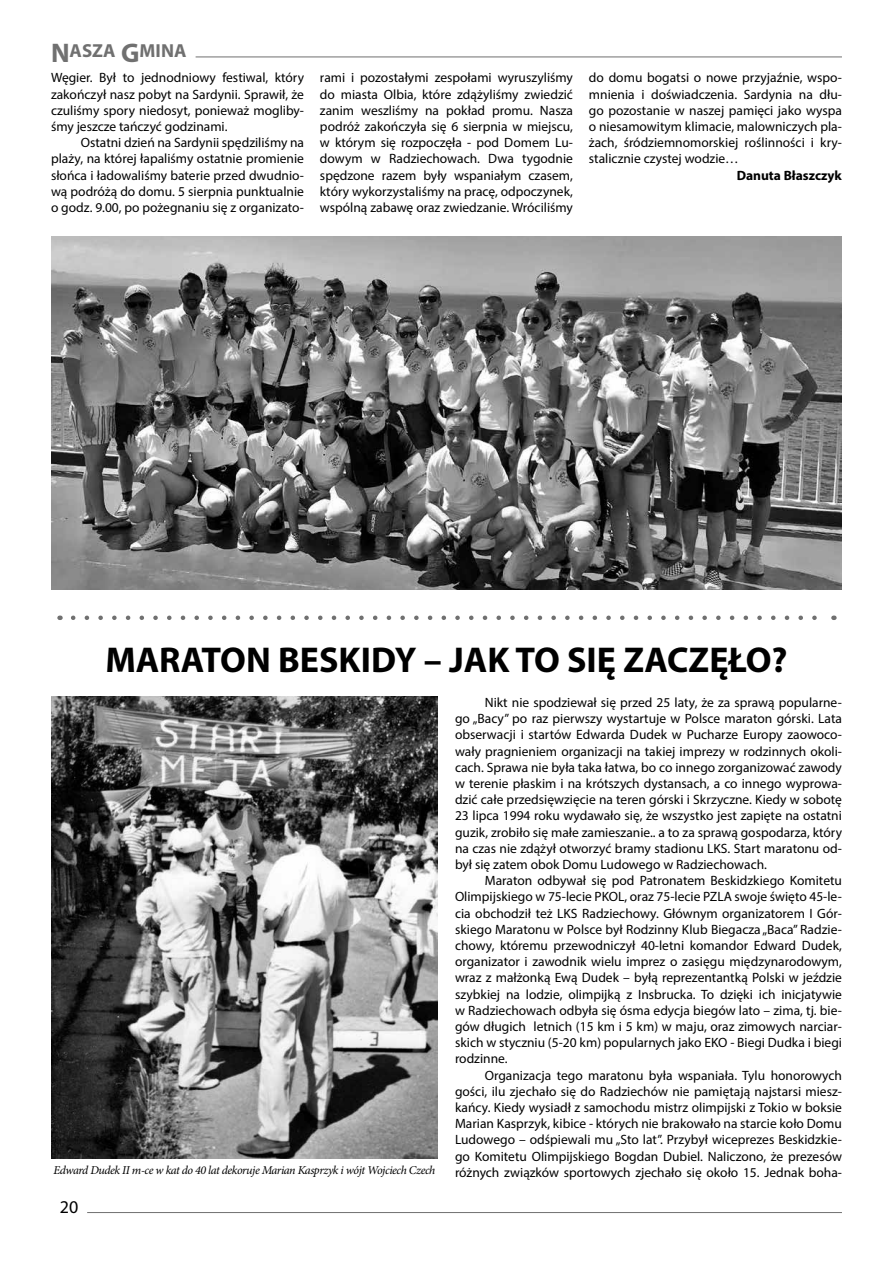
<style>
.page{position:relative;width:893px;height:1263px;background:#fff}
.page>*{position:absolute;margin:0;border:0;box-sizing:border-box;transform-origin:0 0}
.t1{font:700 36px "Myriad Pro";color:#000}
.t2{font:700 18.9px "Myriad Pro";color:#707070}
.t3{font:18px "Myriad Pro";color:#000}
.t4{font:13.5px/16.2px "Myriad Pro";color:#000;text-align:justify}
.t5{font:700 13.5px "Myriad Pro";color:#000}
.t6{font:italic 12px "Minion Pro";letter-spacing:-.035em;color:#000}
.s1{font-size:27px}
</style>
<div class="page">
<hr style="left:196px;top:57px;width:646px;height:1px;background:#707070">
<hr style="left:87px;top:1212px;width:755px;height:1px;background:#707070">
<img style="left:51px;top:697px;width:387px;height:462px">
<img style="left:51px;top:236px;width:791px;height:353px">
<svg style="left:73px;top:615px;width:744px;height:5px"></svg>
<h2 class="t2" style="left:51px;top:39px;width:137px"><span class="s1">N</span>ASZA <span class="s1">G</span>MINA</h2>
<p class="t4" style="left:51px;top:70px;width:255px">Węgier. Był to jednodniowy festiwal, który zakończył nasz pobyt na Sardynii. Sprawił, że czuliśmy spory niedosyt, ponieważ mogliby&shy;śmy jeszcze tańczyć godzinami.</p>
<p class="t4" style="left:51px;top:134px;width:255px;text-indent:30px">Ostatni dzień na Sardynii spędziliśmy na plaży, na której łapaliśmy ostatnie promienie słońca i ładowaliśmy baterie przed dwudnio&shy;wą podróżą do domu. 5 sierpnia punktualnie o godz. 9.00, po pożegnaniu się z organizato-</p>
<p class="t4" style="left:320px;top:70px;width:255px">rami i pozostałymi zespołami wyruszyliśmy do miasta Olbia, które zdążyliśmy zwiedzić zanim weszliśmy na pokład promu. Nasza podróż zakończyła się 6 sierpnia w miejscu, w którym się rozpoczęła - pod Domem Lu&shy;dowym w Radziechowach. Dwa tygodnie spędzone razem były wspaniałym czasem, który wykorzystaliśmy na pracę, odpoczynek, wspólną zabawę oraz zwiedzanie. Wróciliśmy</p>
<p class="t4" style="left:589px;top:70px;width:254px">do domu bogatsi o nowe przyjaźnie, wspo&shy;mnienia i doświadczenia. Sardynia na dłu&shy;go pozostanie w naszej pamięci jako wyspa o niesamowitym klimacie, malowniczych pla&shy;żach, śródziemnomorskiej roślinności i kry&shy;stalicznie czystej wodzie…</p>
<p class="t5" style="left:737px;top:166px;width:107px">Danuta Błaszczyk</p>
<h1 class="t1" style="left:105px;top:636px;width:684px">MARATON BESKIDY – JAK TO SIĘ ZACZĘŁO?</h1>
<p class="t6" style="left:54px;top:1162px;width:383px">Edward Dudek II m-ce w kat do 40 lat dekoruje Marian Kasprzyk i wójt Wojciech Czech</p>
<h3 class="t3" style="left:60px;top:1196px;width:20px">20</h3>
<p class="t4" style="left:455px;top:694px;width:388px;text-indent:30px">Nikt nie spodziewał się przed 25 laty, że za sprawą popularne&shy;go „Bacy” po raz pierwszy wystartuje w Polsce maraton górski. Lata obserwacji i startów Edwarda Dudek w Pucharze Europy zaowoco&shy;wały pragnieniem organizacji na takiej imprezy w rodzinnych okoli&shy;cach. Sprawa nie była taka łatwa, bo co innego zorganizować zawody w terenie płaskim i na krótszych dystansach, a co innego wyprowa&shy;dzić całe przedsięwzięcie na teren górski i Skrzyczne. Kiedy w sobotę 23 lipca 1994 roku wydawało się, że wszystko jest zapięte na ostatni guzik, zrobiło się małe zamieszanie.. a to za sprawą gospodarza, który na czas nie zdążył otworzyć bramy stadionu LKS. Start maratonu od&shy;był się zatem obok Domu Ludowego w Radziechowach.</p>
<p class="t4" style="left:455px;top:872px;width:388px;text-indent:30px">Maraton odbywał się pod Patronatem Beskidzkiego Komitetu Olimpijskiego w 75-lecie PKOL, oraz 75-lecie PZLA swoje święto 45-le&shy;cia obchodził też LKS Radziechowy. Głównym organizatorem I Gór&shy;skiego Maratonu w Polsce był Rodzinny Klub Biegacza „Baca” Radzie&shy;chowy, któremu przewodniczył 40-letni komandor Edward Dudek, organizator i zawodnik wielu imprez o zasięgu międzynarodowym, wraz z małżonką Ewą Dudek – byłą reprezentantką Polski w jeździe szybkiej na lodzie, olimpijką z Insbrucka. To dzięki ich inicjatywie w Radziechowach odbyła się ósma edycja biegów lato – zima, tj. bie&shy;gów długich letnich (15 km i 5 km) w maju, oraz zimowych narciar&shy;skich w styczniu (5-20 km) popularnych jako EKO - Biegi Dudka i biegi rodzinne.</p>
<p class="t4" style="left:455px;top:1067px;width:388px;text-indent:30px">Organizacja tego maratonu była wspaniała. Tylu honorowych gości, ilu zjechało się do Radziechów nie pamiętają najstarsi miesz&shy;kańcy. Kiedy wysiadł z samochodu mistrz olimpijski z Tokio w boksie Marian Kasprzyk, kibice - których nie brakowało na starcie koło Domu Ludowego – odśpiewali mu „Sto lat”. Przybył wiceprezes Beskidzkie&shy;go Komitetu Olimpijskiego Bogdan Dubiel. Naliczono, że prezesów różnych związków sportowych zjechało się około 15. Jednak boha-</p>
</div>
